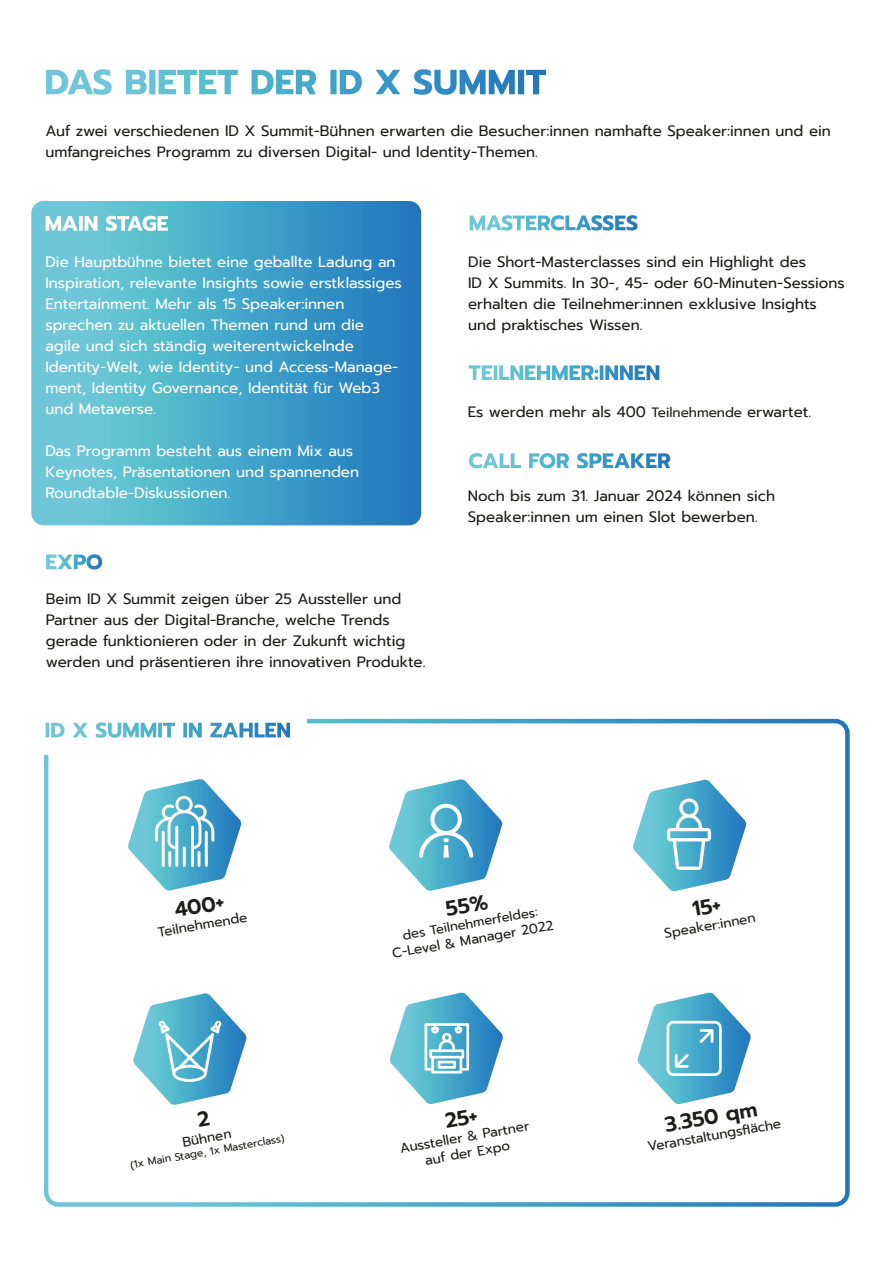
<style>
.page{position:relative;width:893px;height:1263px;background:#fff}
.page>*{position:absolute;margin:0;border:0;box-sizing:border-box;transform-origin:0 0}
.t1{font:600 20.85px "Prompt";color:#1d1d1b}
.t2{font:15px/21px "Prompt";color:#1d1d1b}
.t3{font:15px/21px "Prompt";color:#fff}
.t4{font:13.5px/16.2px "Prompt";color:#1d1d1b;text-align:center}
.t5{font:13.05px "Prompt";color:#1d1d1b}
.t6{font:10.5px "Prompt";color:#1d1d1b}
.s1{font-size:13.5px}
</style>
<div class="page">
<svg style="left:31px;top:201px;width:390px;height:324px;background:#48a6ca"></svg>
<div style="left:44px;top:719px;width:806px;height:488px;border:4px solid #fff;border-radius:12px"></div>
<div style="left:36px;top:713px;width:271px;height:41px;background:#fff"></div>
<svg style="left:46px;top:722px;width:244px;height:16px"></svg>
<svg style="left:633px;top:780px;width:113px;height:111px"></svg>
<svg style="left:128px;top:779px;width:114px;height:112px"></svg>
<svg style="left:133px;top:993px;width:114px;height:112px"></svg>
<svg style="left:637px;top:993px;width:114px;height:111px"></svg>
<svg style="left:93px;top:69px;width:453px;height:26px"></svg>
<svg style="left:46px;top:554px;width:56px;height:15px"></svg>
<svg style="left:502px;top:215px;width:135px;height:16px"></svg>
<svg style="left:46px;top:216px;width:122px;height:15px"></svg>
<svg style="left:389px;top:993px;width:114px;height:111px"></svg>
<svg style="left:469px;top:365px;width:190px;height:15px"></svg>
<svg style="left:469px;top:453px;width:201px;height:15px"></svg>
<svg style="left:389px;top:779px;width:113px;height:112px"></svg>
<p class="t2" style="left:45px;top:120px;width:787px">Auf zwei verschiedenen ID X Summit-Bühnen erwarten die Besucher:innen namhafte Speaker:innen und ein umfangreiches Programm zu diversen Digital- und Identity-Themen.</p>
<p class="t3" style="left:45px;top:251px;width:358px">Die Hauptbühne bietet eine geballte Ladung an Inspiration, relevante Insights sowie erstklassiges Entertainment. Mehr als 15 Speaker:innen sprechen zu aktuellen Themen rund um die agile und sich ständig weiterentwickelnde Identity-Welt, wie Identity- und Access-Manage&shy;ment, Identity Governance, Identität für Web3 und Metaverse.</p>
<p class="t3" style="left:45px;top:440px;width:315px">Das Programm besteht aus einem Mix aus<br>Keynotes, Präsentationen und spannenden<br>Roundtable-Diskussionen.</p>
<p class="t2" style="left:46px;top:588px;width:381px">Beim ID X Summit zeigen über 25 Aussteller und Partner aus der Digital-Branche, welche Trends gerade funktionieren oder in der Zukunft wichtig werden und präsentieren ihre innovativen Produkte.</p>
<p class="t2" style="left:468px;top:251px;width:378px">Die Short-Masterclasses sind ein Highlight des<br>ID X Summits. In 30-, 45- oder 60-Minuten-Sessions erhalten die Teilnehmer:innen exklusive Insights und praktisches Wissen.</p>
<p class="t2" style="left:468px;top:401px;width:345px">Es werden mehr als 400 <span class="s1">Teilnehmende</span> erwartet.</p>
<p class="t2" style="left:468px;top:485px;width:309px">Noch bis zum 31. Januar 2024 können sich<br>Speaker:innen um einen Slot bewerben.</p>
<h1 class="t1" style="left:172px;top:895px;width:51px;rotate:-10deg">400+</h1>
<p class="t4" style="left:157px;top:924px;width:92px;rotate:-10deg">Teilnehmende</p>
<p class="t5" style="left:401px;top:926px;width:138px;rotate:-10deg">des Teilnehmerfeldes:</p>
<p class="t4" style="left:391px;top:945px;width:165px;rotate:-10deg">C-Level &amp; Manager 2022</p>
<p class="t6" style="left:129px;top:1157px;width:158px;rotate:-10deg">(1x Main Stage, 1x Masterclass)</p>
<p class="t4" style="left:399px;top:1140px;width:133px;rotate:-10deg">Aussteller &amp; Partner auf der Expo</p>
<p class="t4" style="left:181px;top:1134px;width:51px;rotate:-10deg">Bühnen</p>
<p class="t4" style="left:663px;top:925px;width:94px;rotate:-10deg">Speaker:innen</p>
<h1 class="t1" style="left:662px;top:1109px;width:95px;rotate:-10deg">3.350 qm</h1>
<p class="t4" style="left:646px;top:1139px;width:137px;rotate:-10deg">Veranstaltungsfl äche</p>
</div>
